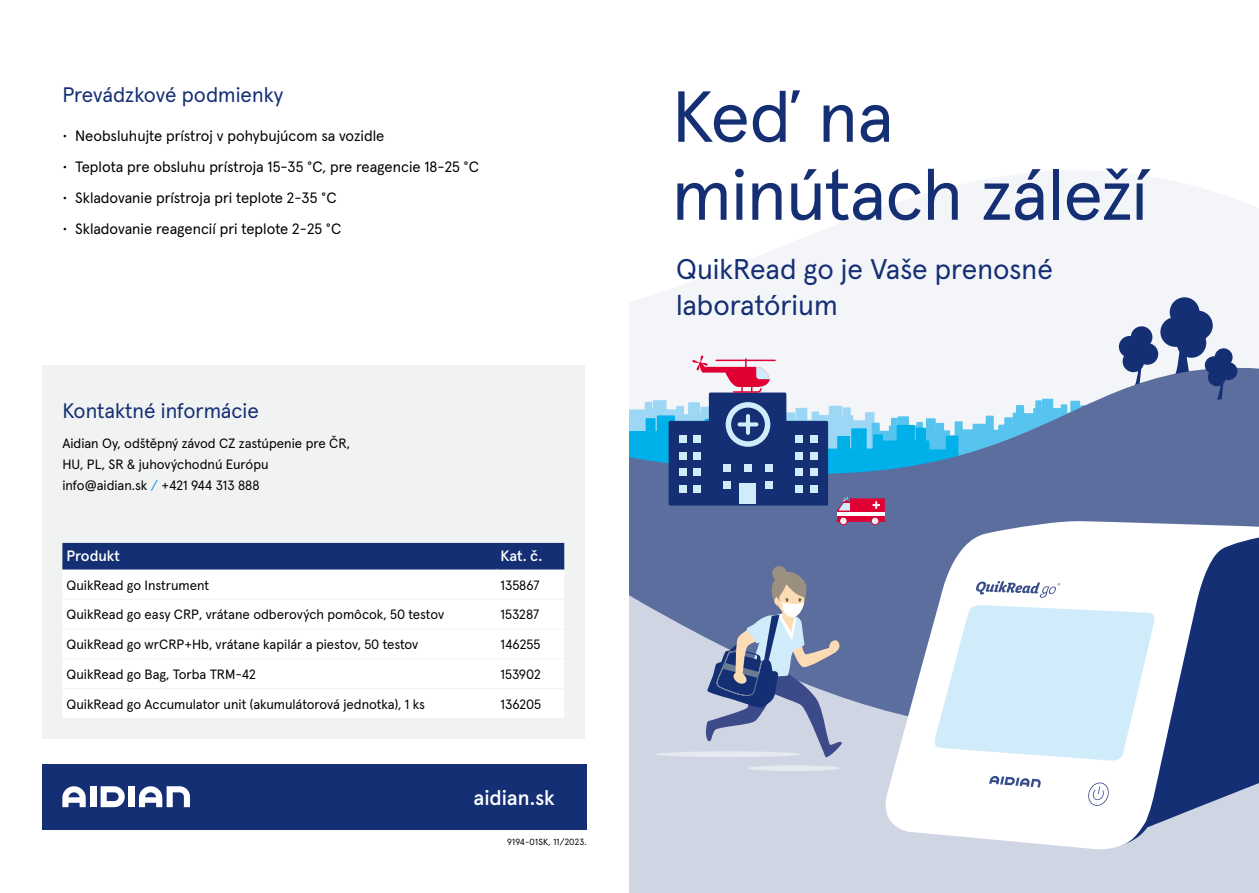
<style>
.page{position:relative;width:1259px;height:893px;background:#fff}
.page>*{position:absolute;margin:0;border:0;box-sizing:border-box;transform-origin:0 0}
.t1{font:72px/78px "Apercu Pro";letter-spacing:-.015em;color:#152f75}
.t2{font:28.5px/36px "Apercu Pro";color:#152f75}
.t3{font:21px "Apercu Pro";color:#152f75}
.t4{font:500 21px "Apercu Pro";color:#fff}
.t5{font:15px "Apercu Pro";color:#000}
.t6{font:500 15px "Apercu Pro";color:#fff}
.t7{font:13.5px/21px "Apercu Pro";color:#000}
.t8{font:9px "Apercu Pro";letter-spacing:.02em;color:#000}
.s1{color:#00a0e3}
</style>
<div class="page">
<svg style="left:629px;top:171px;width:630px;height:140px;fill:#f3f5f8"></svg>
<svg style="left:629px;top:311px;width:630px;height:226px;fill:#f3f5f8"></svg>
<svg style="left:629px;top:355px;width:472px;height:169px"></svg>
<svg style="left:629px;top:537px;width:630px;height:356px;background:#b7bfd4"></svg>
<svg style="left:878px;top:521px;width:381px;height:330px"></svg>
<svg style="left:933px;top:532px;width:326px;height:314px"></svg>
<div style="left:772px;top:566px;width:15px;height:15px;background:#9b907f;border-radius:50%"></div>
<svg style="left:705px;top:572px;width:139px;height:186px;background:#8692b2"></svg>
<div style="left:656px;top:751px;width:144px;height:6px;background:#e7e9f0;border-radius:50%"></div>
<div style="left:747px;top:765px;width:93px;height:6px;background:#e7e9f0;border-radius:50%"></div>
<svg style="left:1118px;top:296px;width:119px;height:104px"></svg>
<div style="left:42px;top:366px;width:543px;height:373px;background:#f1f2f2"></div>
<div style="left:42px;top:764px;width:545px;height:65px;background:#152f75"></div>
<svg style="left:101px;top:786px;width:24px;height:21px"></svg>
<div style="left:90px;top:786px;width:6px;height:21px;background:#fff"></div>
<div style="left:129px;top:786px;width:6px;height:21px;background:#fff"></div>
<svg style="left:62px;top:786px;width:24px;height:21px"></svg>
<svg style="left:139px;top:786px;width:51px;height:21px"></svg>
<div style="left:62px;top:543px;width:502px;height:24px;background:#152f75"></div>
<div style="left:62px;top:569px;width:502px;height:149px;background:#fff"></div>
<hr style="left:62px;top:567px;width:434px;height:2px;background:#152f75">
<hr style="left:496px;top:567px;width:68px;height:2px;background:#152f75">
<hr style="left:62px;top:599px;width:434px;height:1px;background:#f1f2f2">
<hr style="left:496px;top:599px;width:68px;height:1px;background:#f1f2f2">
<hr style="left:62px;top:629px;width:434px;height:1px;background:#f1f2f2">
<hr style="left:496px;top:629px;width:68px;height:1px;background:#f1f2f2">
<hr style="left:62px;top:658px;width:434px;height:1px;background:#f1f2f2">
<hr style="left:496px;top:658px;width:68px;height:1px;background:#f1f2f2">
<hr style="left:62px;top:688px;width:434px;height:1px;background:#f1f2f2">
<hr style="left:496px;top:688px;width:68px;height:1px;background:#f1f2f2">
<h3 class="t3" style="left:62px;top:78px;width:223px">Prevádzkové podmienky</h3>
<p class="t5" style="left:62px;top:124px;width:323px">• Neobsluhujte prístroj v pohybujúcom sa vozidle</p>
<p class="t5" style="left:62px;top:155px;width:418px">• Teplota pre obsluhu prístroja 15-35 °C, pre reagencie 18-25 °C</p>
<p class="t5" style="left:62px;top:186px;width:276px">• Skladovanie prístroja pri teplote 2-35 °C</p>
<p class="t5" style="left:62px;top:217px;width:280px">• Skladovanie reagencií pri teplote 2-25 °C</p>
<h3 class="t3" style="left:62px;top:394px;width:198px">Kontaktné informácie</h3>
<p class="t7" style="left:62px;top:432px;width:289px">Aidian Oy, odštěpný závod CZ zastúpenie pre ČR,<br>HU, PL, SR &amp; juhovýchodnú Európu info@aidian.sk <span class="s1">/</span> +421 944 313 888</p>
<p class="t6" style="left:67px;top:544px;width:55px">Produkt</p>
<p class="t6" style="left:500px;top:544px;width:43px">Kat. č.</p>
<p class="t7" style="left:67px;top:573px;width:144px">QuikRead go Instrument</p>
<p class="t7" style="left:500px;top:573px;width:41px">135867</p>
<p class="t7" style="left:67px;top:603px;width:379px">QuikRead go easy CRP, vrátane odberových pomôcok, 50 testov</p>
<p class="t7" style="left:500px;top:603px;width:40px">153287</p>
<p class="t7" style="left:67px;top:633px;width:353px">QuikRead go wrCRP+Hb, vrátane kapilár a piestov, 50 testov</p>
<p class="t7" style="left:500px;top:633px;width:41px">146255</p>
<p class="t7" style="left:67px;top:663px;width:191px">QuikRead go Bag, Torba TRM-42</p>
<p class="t7" style="left:500px;top:663px;width:42px">153902</p>
<p class="t7" style="left:67px;top:692px;width:360px">QuikRead go Accumulator unit (akumulátorová jednotka), 1 ks</p>
<p class="t7" style="left:500px;top:692px;width:42px">136205</p>
<h3 class="t4" style="left:473px;top:781px;width:83px">aidian.sk</h3>
<p class="t8" style="left:507px;top:835px;width:81px">9194-01SK, 11/2023.</p>
<h1 class="t1" style="left:672px;top:72px;width:477px">Keď na minútach záleží</h1>
<h2 class="t2" style="left:676px;top:249px;width:378px">QuikRead go je Vaše prenosné laboratórium</h2>
</div>
